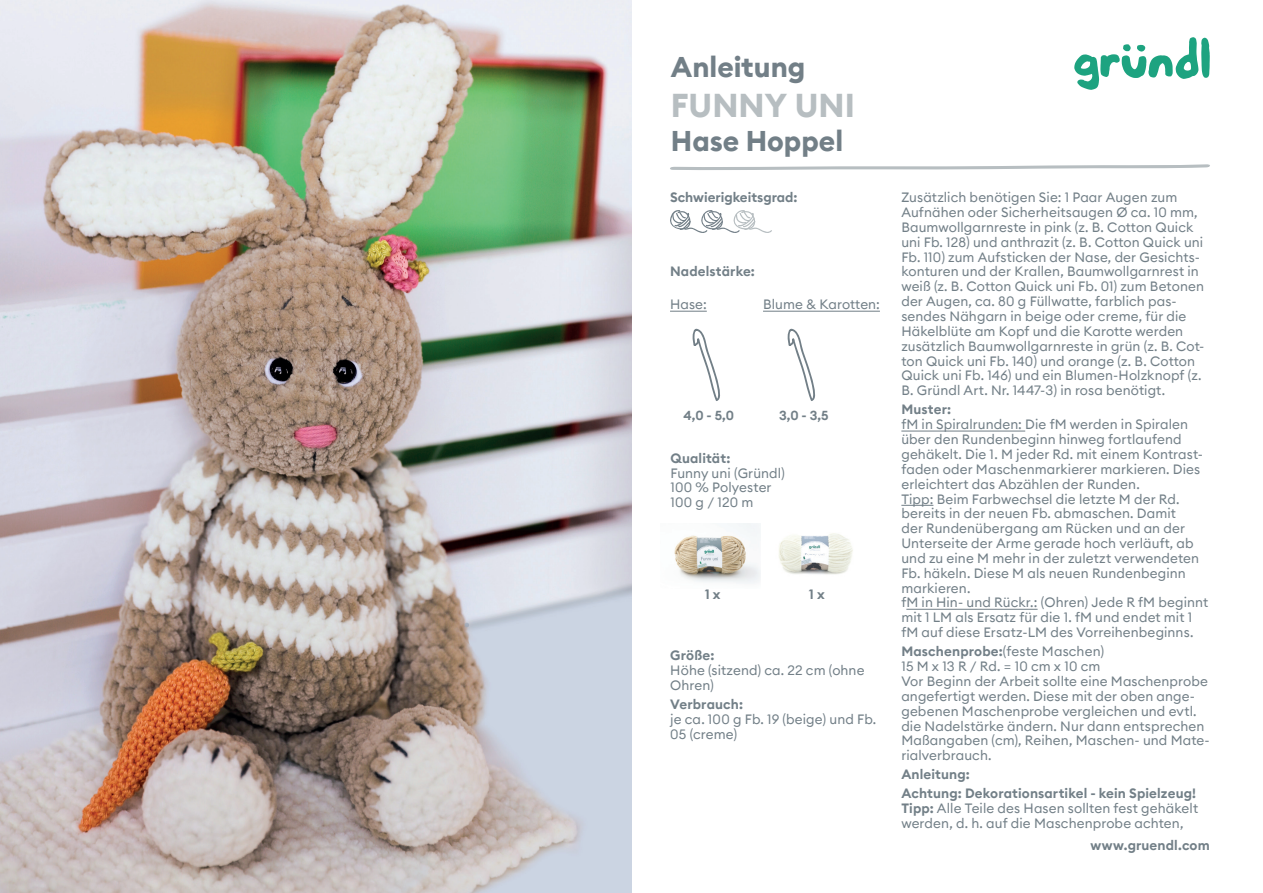
<style>
.page{position:relative;width:1263px;height:893px;background:#fff}
.page>*{position:absolute;margin:0;border:0;box-sizing:border-box;transform-origin:0 0}
.t1{font:700 33px "Euclid Circular B";color:#b7bec1}
.t2{font:700 28.5px "Euclid Circular B";color:#727f87}
.t3{font:13.5px/14.9px "Euclid Circular B";letter-spacing:.01em;color:#727f87}
.t4{font:600 13.5px/19px "Euclid Circular B";letter-spacing:.01em;color:#727f87}
.t5{font:600 13.05px "Euclid Circular B";color:#727f87}
.s1{font-weight:600}
</style>
<div class="page">
<svg style="left:670px;top:164px;width:540px;height:6px"></svg>
<svg style="left:1074px;top:37px;width:136px;height:53px"></svg>
<hr style="left:901px;top:431px;width:124px;height:1px;background:#727f87">
<hr style="left:901px;top:505px;width:32px;height:1px;background:#727f87">
<hr style="left:906px;top:609px;width:131px;height:1px;background:#727f87">
<svg style="left:670px;top:210px;width:102px;height:23px"></svg>
<svg style="left:692px;top:328px;width:28px;height:73px"></svg>
<img style="left:674px;top:524px;width:87px;height:60px">
<img style="left:778px;top:533px;width:75px;height:42px">
<img style="left:0;top:0;width:631px;height:893px">
<hr style="left:670px;top:311px;width:37px;height:1px;background:#727f87">
<hr style="left:763px;top:311px;width:117px;height:1px;background:#727f87">
<svg style="left:787px;top:328px;width:29px;height:73px"></svg>
<h2 class="t2" style="left:671px;top:48px;width:136px">Anleitung</h2>
<h1 class="t1" style="left:671px;top:84px;width:185px">FUNNY UNI</h1>
<h2 class="t2" style="left:671px;top:122px;width:174px">Hase Hoppel</h2>
<p class="t4" style="left:670px;top:188px;width:129px">Schwierigkeitsgrad:</p>
<p class="t4" style="left:670px;top:262px;width:86px">Nadelstärke:</p>
<p class="t3" style="left:670px;top:297px;width:38px">Hase:</p>
<p class="t3" style="left:763px;top:297px;width:118px">Blume &amp; Karotten:</p>
<p class="t5" style="left:683px;top:407px;width:52px">4,0 - 5,0</p>
<p class="t5" style="left:779px;top:407px;width:51px">3,0 - 3,5</p>
<p class="t4" style="left:670px;top:448px;width:61px">Qualität:</p>
<p class="t3" style="left:670px;top:465px;width:116px">Funny uni (Gründl)<br>100 % Polyester<br>100 g / 120 m</p>
<p class="t4" style="left:705px;top:585px;width:17px">1 x</p>
<p class="t4" style="left:809px;top:585px;width:17px">1 x</p>
<p class="t4" style="left:670px;top:646px;width:46px">Größe:</p>
<p class="t3" style="left:670px;top:663px;width:196px">Höhe (sitzend) ca. 22 cm (ohne<br>Ohren)</p>
<p class="t4" style="left:670px;top:695px;width:74px">Verbrauch:</p>
<p class="t3" style="left:670px;top:711px;width:208px">je ca. 100 g Fb. 19 (beige) und Fb.<br>05 (creme)</p>
<p class="t3" style="left:901px;top:190px;width:305px">Zusätzlich benötigen Sie: 1 Paar Augen zum Aufnähen oder Sicherheitsaugen Ø ca. 10 mm, Baumwollgarnreste in pink (z. B. Cotton Quick uni Fb. 128) und anthrazit (z. B. Cotton Quick uni Fb. 110) zum Aufsticken der Nase, der Gesichts&shy;konturen und der Krallen, Baumwollgarnrest in weiß (z. B. Cotton Quick uni Fb. 01) zum Betonen der Augen, ca. 80 g Füllwatte, farblich pas&shy;sendes Nähgarn in beige oder creme, für die Häkelblüte am Kopf und die Karotte werden zusätzlich Baumwollgarnreste in grün (z. B. Cot&shy;ton Quick uni Fb. 140) und orange (z. B. Cotton Quick uni Fb. 146) und ein Blumen-Holzknopf (z.<br>B. Gründl Art. Nr. 1447-3) in rosa benötigt.</p>
<p class="t4" style="left:901px;top:400px;width:51px">Muster:</p>
<p class="t3" style="left:901px;top:417px;width:308px">fM in Spiralrunden: Die fM werden in Spiralen über den Rundenbeginn hinweg fortlaufend gehäkelt. Die 1. M jeder Rd. mit einem Kontrast&shy;faden oder Maschenmarkierer markieren. Dies erleichtert das Abzählen der Runden.<br>Tipp: Beim Farbwechsel die letzte M der Rd. bereits in der neuen Fb. abmaschen. Damit<br>der Rundenübergang am Rücken und an der Unterseite der Arme gerade hoch verläuft, ab und zu eine M mehr in der zuletzt verwendeten Fb. häkeln. Diese M als neuen Rundenbeginn markieren.<br>fM in Hin- und Rückr.: (Ohren) Jede R fM beginnt mit 1 LM als Ersatz für die 1. fM und endet mit 1 fM auf diese Ersatz-LM des Vorreihenbeginns.</p>
<p class="t3" style="left:901px;top:644px;width:310px"><span class="s1">Maschenprobe:</span>(feste Maschen)<br>15 M x 13 R / Rd. = 10 cm x 10 cm<br>Vor Beginn der Arbeit sollte eine Maschenprobe angefertigt werden. Diese mit der oben ange&shy;gebenen Maschenprobe vergleichen und evtl. die Nadelstärke ändern. Nur dann entsprechen Maßangaben (cm), Reihen, Maschen- und Mate&shy;rialverbrauch.</p>
<p class="t4" style="left:901px;top:765px;width:296px">Anleitung:<br>Achtung: Dekorationsartikel - kein Spielzeug!</p>
<p class="t3" style="left:901px;top:801px;width:298px"><span class="s1">Tipp:</span> Alle Teile des Hasen sollten fest gehäkelt werden, d. h. auf die Maschenprobe achten,</p>
<p class="t4" style="left:1091px;top:836px;width:121px">www.gruendl.com</p>
</div>
